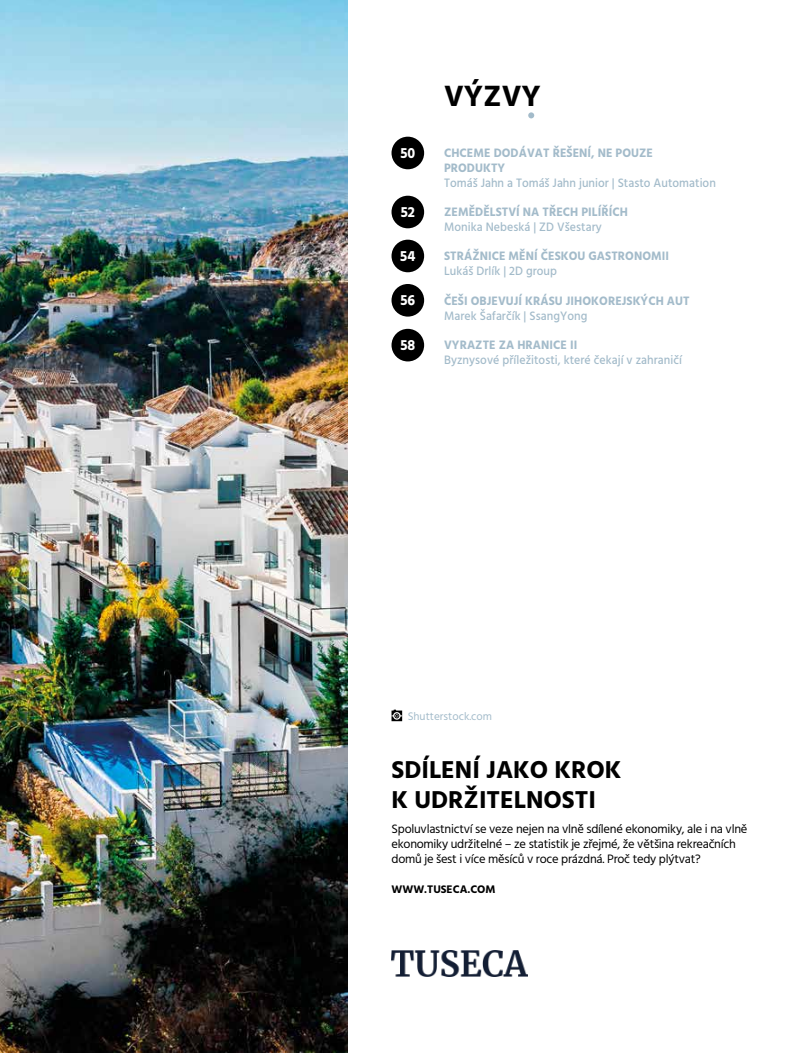
<style>
.page{position:relative;width:812px;height:1053px;background:#fff}
.page>*{position:absolute;margin:0;border:0;box-sizing:border-box;transform-origin:0 0}
.t1{font:700 30px "Hind";color:#000}
.t2{font:700 25px/30px "Hind";color:#000}
.t3{font:700 15px "Hind";letter-spacing:.005em;color:#fff;scale:.95 1}
.t4{font:12.5px/15px "Hind";letter-spacing:-.02em;color:#000}
.t5{font:500 12.5px "Hind";letter-spacing:.005em;color:#a3bbca;scale:.95 1}
.t6{font:700 12.5px/15px "Hind";letter-spacing:.005em;color:#a3bbca;scale:.95 1}
.t7{font:11.25px "Hind";color:#a3bbca}
.t8{font:700 11.25px "Hind";color:#000}
</style>
<div class="page">
<svg style="left:391px;top:709px;width:11px;height:12px"></svg>
<img style="left:391px;top:950px;width:136px;height:25px">
<div style="left:391px;top:137px;width:33px;height:32px;background:#000;border-radius:50%"></div>
<div style="left:391px;top:196px;width:33px;height:32px;background:#000;border-radius:50%"></div>
<div style="left:391px;top:240px;width:33px;height:32px;background:#000;border-radius:50%"></div>
<div style="left:391px;top:284px;width:33px;height:32px;background:#000;border-radius:50%"></div>
<div style="left:391px;top:329px;width:33px;height:32px;background:#000;border-radius:50%"></div>
<svg style="left:528px;top:112px;width:6px;height:6px"></svg>
<img style="left:0;top:0;width:347px;height:1052px">
<p class="t3" style="left:400px;top:144px;width:17px">50</p>
<p class="t3" style="left:400px;top:203px;width:17px">52</p>
<p class="t3" style="left:400px;top:247px;width:17px">54</p>
<p class="t3" style="left:400px;top:291px;width:17px">56</p>
<p class="t3" style="left:400px;top:336px;width:17px">58</p>
<h1 class="t1" style="left:444px;top:78px;width:98px">VÝZVY</h1>
<p class="t6" style="left:444px;top:145px;width:221px">CHCEME DODÁVAT ŘEŠENÍ, NE POUZE<br>PRODUKTY</p>
<p class="t5" style="left:444px;top:174px;width:287px">Tomáš Jahn a Tomáš Jahn junior | Stasto Automation</p>
<p class="t6" style="left:444px;top:204px;width:195px">ZEMĚDĚLSTVÍ NA TŘECH PILÍŘÍCH</p>
<p class="t5" style="left:444px;top:218px;width:167px">Monika Nebeská | ZD Všestary</p>
<p class="t6" style="left:444px;top:248px;width:238px">STRÁŽNICE MĚNÍ ČESKOU GASTRONOMII</p>
<p class="t5" style="left:444px;top:263px;width:120px">Lukáš Drlík | 2D group</p>
<p class="t6" style="left:444px;top:293px;width:260px">ČEŠI OBJEVUJÍ KRÁSU JIHOKOREJSKÝCH AUT</p>
<p class="t5" style="left:444px;top:307px;width:152px">Marek Šafarčík | SsangYong</p>
<p class="t6" style="left:444px;top:337px;width:142px">VYRAZTE ZA HRANICE II</p>
<p class="t5" style="left:444px;top:351px;width:252px">Byznysové příležitosti, které čekají v zahraničí</p>
<p class="t7" style="left:407px;top:708px;width:86px">Shutterstock.com</p>
<h2 class="t2" style="left:391px;top:754px;width:231px">SDÍLENÍ JAKO KROK<br>K UDRŽITELNOSTI</h2>
<p class="t4" style="left:391px;top:822px;width:357px">Spoluvlastnictví se veze nejen na vlně sdílené ekonomiky, ale i na vlně ekonomiky udržitelné – ze statistik je zřejmé, že většina rekreačních domů je šest i více měsíců v roce prázdná. Proč tedy plýtvat?</p>
<p class="t8" style="left:391px;top:882px;width:105px">WWW.TUSECA.COM</p>
</div>
